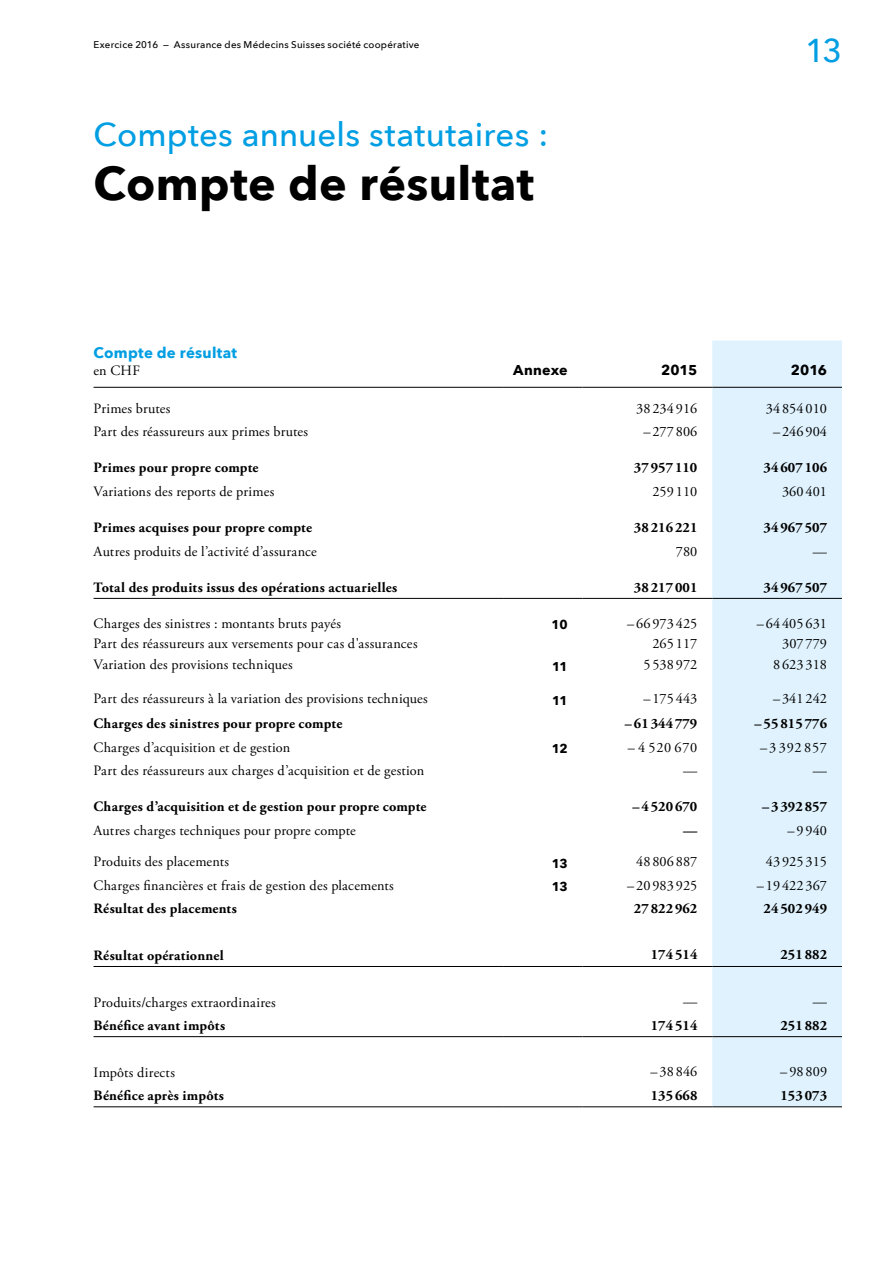
<style>
.page{position:relative;width:893px;height:1263px;background:#fff}
.page>*{position:absolute;margin:0;border:0;box-sizing:border-box;transform-origin:0 0}
.t1{font:700 46.5px "Avenir Next";letter-spacing:.01em;color:#000}
.t2{font:500 33px "Avenir Next";letter-spacing:.005em;color:#009ee3}
.t3{font:700 15px "Avenir Next";letter-spacing:.015em;color:#009ee3}
.t4{font:14.25px "Adobe Garamond Pro";letter-spacing:.01em;color:#000}
.t5{font:700 14.25px "Adobe Garamond Pro";letter-spacing:.005em;color:#000}
.t6{font:700 14.25px "Avenir Next";letter-spacing:.005em;color:#000}
.t7{font:700 12.75px "Avenir Next";letter-spacing:-.045em;color:#000}
.t8{font:500 9.75px "Avenir Next";letter-spacing:.025em;color:#000}
</style>
<div class="page">
<div style="left:712px;top:340px;width:130px;height:766px;background:#dff2fd"></div>
<hr style="left:94px;top:387px;width:410px;height:1px;background:#000">
<hr style="left:504px;top:387px;width:79px;height:1px;background:#000">
<hr style="left:583px;top:387px;width:129px;height:1px;background:#000">
<hr style="left:712px;top:387px;width:130px;height:1px;background:#000">
<hr style="left:94px;top:966px;width:410px;height:1px;background:#000">
<hr style="left:504px;top:966px;width:79px;height:1px;background:#000">
<hr style="left:583px;top:966px;width:129px;height:1px;background:#000">
<hr style="left:712px;top:966px;width:130px;height:1px;background:#000">
<hr style="left:94px;top:1036px;width:410px;height:1px;background:#000">
<hr style="left:504px;top:1036px;width:79px;height:1px;background:#000">
<hr style="left:583px;top:1036px;width:129px;height:1px;background:#000">
<hr style="left:712px;top:1036px;width:130px;height:1px;background:#000">
<hr style="left:94px;top:1106px;width:410px;height:1px;background:#000">
<hr style="left:504px;top:1106px;width:79px;height:1px;background:#000">
<hr style="left:583px;top:1106px;width:129px;height:1px;background:#000">
<hr style="left:712px;top:1106px;width:130px;height:1px;background:#000">
<hr style="left:504px;top:598px;width:79px;height:1px;background:#000">
<hr style="left:583px;top:598px;width:129px;height:1px;background:#000">
<hr style="left:712px;top:598px;width:130px;height:1px;background:#000">
<hr style="left:94px;top:598px;width:410px;height:1px;background:#000">
<p class="t8" style="left:94px;top:36px;width:327px">Exercice 2016 — Assurance des Médecins Suisses société coopérative</p>
<h2 class="t2" style="left:94px;top:107px;width:456px">Comptes annuels statutaires :</h2>
<h1 class="t1" style="left:94px;top:144px;width:442px">Compte de résultat</h1>
<h2 class="t2" style="left:805px;top:22px;width:38px">13</h2>
<p class="t3" style="left:94px;top:340px;width:145px">Compte de résultat</p>
<p class="t4" style="left:94px;top:361px;width:48px">en CHF</p>
<p class="t6" style="left:513px;top:357px;width:56px">Annexe</p>
<p class="t6" style="left:661px;top:357px;width:38px">2015</p>
<p class="t6" style="left:791px;top:357px;width:38px">2016</p>
<p class="t4" style="left:94px;top:400px;width:78px">Primes brutes</p>
<p class="t4" style="left:636px;top:400px;width:63px">38 234 916</p>
<p class="t4" style="left:766px;top:400px;width:63px">34 854 010</p>
<p class="t4" style="left:94px;top:423px;width:216px">Part des réassureurs aux primes brutes</p>
<p class="t4" style="left:643px;top:423px;width:56px">– 277 806</p>
<p class="t4" style="left:773px;top:423px;width:56px">– 246 904</p>
<p class="t5" style="left:94px;top:459px;width:167px">Primes pour propre compte</p>
<p class="t5" style="left:634px;top:459px;width:65px">37 957 110</p>
<p class="t5" style="left:764px;top:459px;width:65px">34 607 106</p>
<p class="t4" style="left:94px;top:482px;width:182px">Variations des reports de primes</p>
<p class="t4" style="left:652px;top:482px;width:46px">259 110</p>
<p class="t4" style="left:782px;top:482px;width:46px">360 401</p>
<p class="t5" style="left:94px;top:519px;width:220px">Primes acquises pour propre compte</p>
<p class="t5" style="left:634px;top:519px;width:65px">38 216 221</p>
<p class="t5" style="left:764px;top:519px;width:65px">34 967 507</p>
<p class="t4" style="left:94px;top:542px;width:225px">Autres produits de l’activité d’assurance</p>
<p class="t4" style="left:676px;top:542px;width:23px">780</p>
<p class="t4" style="left:813px;top:542px;width:16px">—</p>
<p class="t5" style="left:94px;top:579px;width:305px">Total des produits issus des opérations actuarielles</p>
<p class="t5" style="left:634px;top:579px;width:65px">38 217 001</p>
<p class="t5" style="left:764px;top:579px;width:65px">34 967 507</p>
<p class="t4" style="left:94px;top:615px;width:249px">Charges des sinistres : montants bruts payés</p>
<p class="t7" style="left:552px;top:614px;width:18px">10</p>
<p class="t4" style="left:627px;top:615px;width:72px">– 66 973 425</p>
<p class="t4" style="left:757px;top:615px;width:72px">– 64 405 631</p>
<p class="t4" style="left:94px;top:635px;width:326px">Part des réassureurs aux versements pour cas d'assurances</p>
<p class="t4" style="left:652px;top:635px;width:46px">265 117</p>
<p class="t4" style="left:782px;top:635px;width:46px">307 779</p>
<p class="t4" style="left:94px;top:656px;width:201px">Variation des provisions techniques</p>
<p class="t7" style="left:552px;top:655px;width:17px">11</p>
<p class="t4" style="left:643px;top:656px;width:56px">5 538 972</p>
<p class="t4" style="left:773px;top:656px;width:56px">8 623 318</p>
<p class="t4" style="left:94px;top:690px;width:336px">Part des réassureurs à la variation des provisions techniques</p>
<p class="t7" style="left:552px;top:689px;width:17px">11</p>
<p class="t4" style="left:643px;top:690px;width:56px">– 175 443</p>
<p class="t4" style="left:773px;top:690px;width:56px">– 341 242</p>
<p class="t5" style="left:94px;top:715px;width:250px">Charges des sinistres pour propre compte</p>
<p class="t5" style="left:625px;top:715px;width:74px">– 61 344 779</p>
<p class="t5" style="left:754px;top:715px;width:74px">– 55 815 776</p>
<p class="t4" style="left:94px;top:738px;width:198px">Charges d’acquisition et de gestion</p>
<p class="t7" style="left:552px;top:737px;width:17px">12</p>
<p class="t4" style="left:628px;top:738px;width:71px">– 4 520 670</p>
<p class="t4" style="left:760px;top:738px;width:68px">–3 392 857</p>
<p class="t4" style="left:94px;top:762px;width:332px">Part des réassureurs aux charges d’acquisition et de gestion</p>
<p class="t4" style="left:683px;top:762px;width:16px">—</p>
<p class="t4" style="left:813px;top:762px;width:16px">—</p>
<p class="t5" style="left:94px;top:798px;width:335px">Charges d’acquisition et de gestion pour propre compte</p>
<p class="t5" style="left:632px;top:798px;width:67px">– 4 520 670</p>
<p class="t5" style="left:762px;top:798px;width:67px">– 3 392 857</p>
<p class="t4" style="left:94px;top:821px;width:264px">Autres charges techniques pour propre compte</p>
<p class="t5" style="left:683px;top:822px;width:16px">—</p>
<p class="t4" style="left:787px;top:821px;width:41px">–9940</p>
<p class="t4" style="left:94px;top:853px;width:137px">Produits des placements</p>
<p class="t7" style="left:552px;top:852px;width:17px">13</p>
<p class="t4" style="left:636px;top:853px;width:63px">48 806 887</p>
<p class="t4" style="left:766px;top:853px;width:63px">43 925 315</p>
<p class="t4" style="left:94px;top:877px;width:302px">Charges financières et frais de gestion des placements</p>
<p class="t7" style="left:552px;top:875px;width:17px">13</p>
<p class="t4" style="left:627px;top:877px;width:72px">– 20 983 925</p>
<p class="t4" style="left:757px;top:877px;width:72px">– 19 422 367</p>
<p class="t5" style="left:94px;top:900px;width:145px">Résultat des placements</p>
<p class="t5" style="left:634px;top:900px;width:65px">27 822 962</p>
<p class="t5" style="left:764px;top:900px;width:65px">24 502 949</p>
<p class="t5" style="left:94px;top:947px;width:132px">Résultat opérationnel</p>
<p class="t5" style="left:651px;top:946px;width:48px">174 514</p>
<p class="t5" style="left:780px;top:946px;width:48px">251 882</p>
<p class="t4" style="left:94px;top:994px;width:184px">Produits/charges extraordinaires</p>
<p class="t4" style="left:683px;top:992px;width:16px">—</p>
<p class="t4" style="left:813px;top:992px;width:16px">—</p>
<p class="t5" style="left:94px;top:1017px;width:133px">Bénéfice avant impôts</p>
<p class="t5" style="left:651px;top:1017px;width:48px">174 514</p>
<p class="t5" style="left:780px;top:1017px;width:48px">251 882</p>
<p class="t4" style="left:94px;top:1064px;width:83px">Impôts directs</p>
<p class="t4" style="left:651px;top:1063px;width:48px">– 38 846</p>
<p class="t4" style="left:780px;top:1063px;width:48px">– 98 809</p>
<p class="t5" style="left:94px;top:1087px;width:132px">Bénéfice après impôts</p>
<p class="t5" style="left:651px;top:1087px;width:48px">135 668</p>
<p class="t5" style="left:780px;top:1087px;width:48px">153 073</p>
</div>
